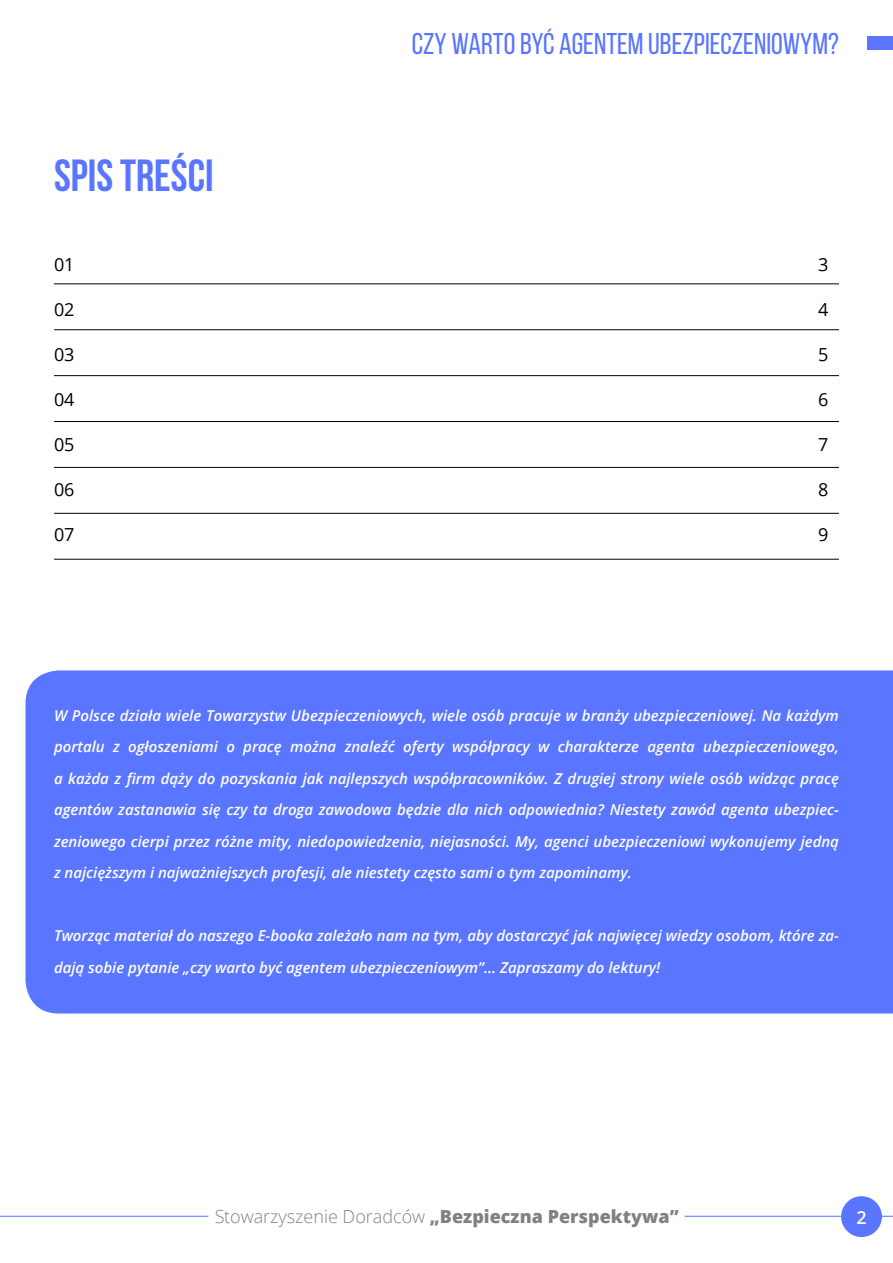
<style>
.page{position:relative;width:893px;height:1263px;background:#fff}
.page>*{position:absolute;margin:0;border:0;box-sizing:border-box;transform-origin:0 0}
.t1{font:700 45px "Bebas Neue";color:#5a75ff}
.t2{font:30px "Bebas Neue";color:#5a75ff}
.t3{font:800 18px "Open Sans";color:#000}
.t4{font:18px "Open Sans";color:#000}
.t5{font:600 18px "Open Sans";color:#fff}
.t6{font:italic 600 15px/31.5px "Open Sans";color:#fff;text-align:justify}
.s1{font-weight:300}
</style>
<div class="page">
<hr style="left:0;top:1216px;width:208px;height:1px;background:#5a75ff">
<hr style="left:685px;top:1216px;width:208px;height:1px;background:#5a75ff">
<div style="left:867px;top:36px;width:26px;height:14px;background:#5a75ff"></div>
<div style="left:841px;top:1196px;width:41px;height:41px;background:#5a75ff;border-radius:50%"></div>
<div style="left:26px;top:670px;width:867px;height:343px;background:#5a75ff"></div>
<hr style="left:54px;top:284px;width:785px;height:1px;background:#000">
<hr style="left:54px;top:329px;width:785px;height:1px;background:#000">
<hr style="left:54px;top:375px;width:785px;height:1px;background:#000">
<hr style="left:54px;top:421px;width:785px;height:1px;background:#000">
<hr style="left:54px;top:513px;width:785px;height:1px;background:#000">
<hr style="left:54px;top:467px;width:785px;height:1px;background:#000">
<hr style="left:54px;top:559px;width:785px;height:1px;background:#000">
<h1 class="t1" style="left:54px;top:151px;width:161px">SPIS TREŚCI</h1>
<p class="t4" style="left:54px;top:252px;width:22px">01</p>
<p class="t4" style="left:54px;top:297px;width:22px">02</p>
<p class="t4" style="left:54px;top:342px;width:22px">03</p>
<p class="t4" style="left:54px;top:387px;width:22px">04</p>
<p class="t4" style="left:54px;top:432px;width:22px">05</p>
<p class="t4" style="left:54px;top:477px;width:22px">06</p>
<p class="t4" style="left:54px;top:522px;width:22px">07</p>
<h2 class="t2" style="left:412px;top:27px;width:429px">CZY WARTO BYĆ AGENTEM UBEZPIECZENIOWYM?</h2>
<p class="t4" style="left:818px;top:252px;width:12px">3</p>
<p class="t4" style="left:818px;top:297px;width:12px">4</p>
<p class="t4" style="left:818px;top:342px;width:12px">5</p>
<p class="t4" style="left:818px;top:387px;width:12px">6</p>
<p class="t4" style="left:818px;top:432px;width:12px">7</p>
<p class="t4" style="left:818px;top:477px;width:12px">8</p>
<p class="t4" style="left:818px;top:522px;width:12px">9</p>
<p class="t6" style="left:54px;top:699px;width:786px">W Polsce działa wiele Towarzystw Ubezpieczeniowych, wiele osób pracuje w branży ubezpieczeniowej. Na każdym portalu z ogłoszeniami o pracę można znaleźć oferty współpracy w charakterze agenta ubezpieczeniowego, a każda z firm dąży do pozyskania jak najlepszych współpracowników. Z drugiej strony wiele osób widząc pracę agentów zastanawia się czy ta droga zawodowa będzie dla nich odpowiednia? Niestety zawód agenta ubezpiec&shy;zeniowego cierpi przez różne mity, niedopowiedzenia, niejasności. My, agenci ubezpieczeniowi wykonujemy jedną z najcięższym i najważniejszych profesji, ale niestety często sami o tym zapominamy.</p>
<p class="t6" style="left:54px;top:919px;width:786px">Tworząc materiał do naszego E-booka zależało nam na tym, aby dostarczyć jak najwięcej wiedzy osobom, które za&shy;dają sobie pytanie „czy warto być agentem ubezpieczeniowym”... Zapraszamy do lektury!</p>
<p class="t3" style="left:214px;top:1202px;width:466px"><span class="s1">Stowarzyszenie Doradców</span> „Bezpieczna Perspektywa”</p>
<p class="t5" style="left:856px;top:1204px;width:12px">2</p>
</div>
